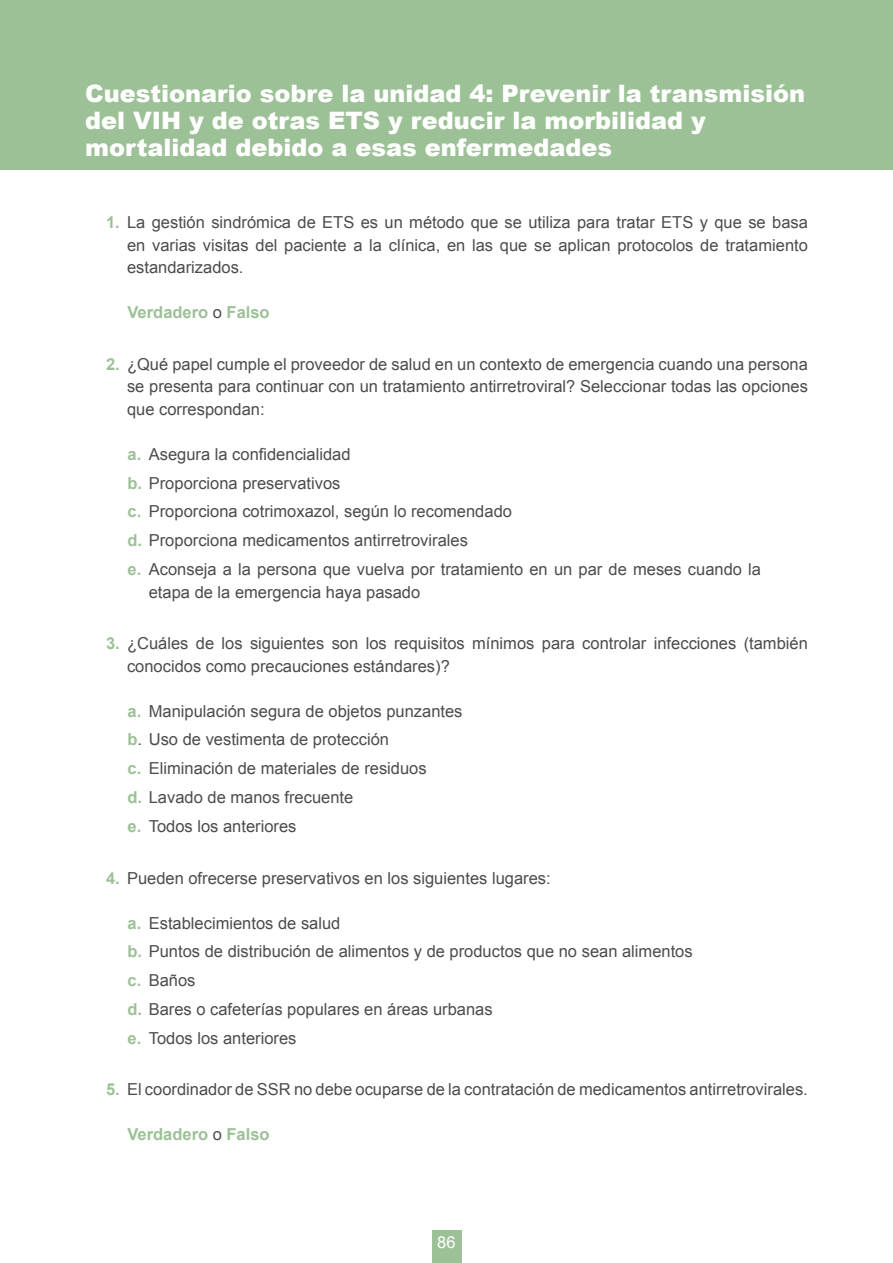
<style>
.page{position:relative;width:893px;height:1263px;background:#fff}
.page>*{position:absolute;margin:0;border:0;box-sizing:border-box;transform-origin:0 0}
.t1{font:900 24px/27px "Arial";color:#fff}
.t2{font:16.5px/29px "Arial";color:#4c4c4c}
.t3{font:700 16.5px "Arial";color:#9dc197}
.t4{font:16.5px "Arial";color:#fff}
.s1{font-weight:700;color:#9dc197}
.s2{font-weight:400;color:#4c4c4c}
</style>
<div class="page">
<div style="left:432px;top:1231px;width:29px;height:32px;background:#9dc197"></div>
<div style="left:0;top:0;width:893px;height:170px;background:#9dc197"></div>
<h1 class="t1" style="left:85px;top:79px;width:721px">Cuestionario sobre la unidad 4: Prevenir la transmisión del VIH y de otras ETS y reducir la morbilidad y mortalidad debido a esas enfermedades</h1>
<p class="t2" style="left:127px;top:211px;width:682px;line-height:22.5px;text-align:justify;text-indent:-21px"><span class="s1">1.</span> La gestión sindrómica de ETS es un método que se utiliza para tratar ETS y que se basa en varias visitas del paciente a la clínica, en las que se aplican protocolos de tratamiento estandarizados.</p>
<p class="t3" style="left:128px;top:301px;width:144px">Verdadero <span class="s2">o</span> Falso</p>
<p class="t2" style="left:127px;top:353px;width:682px;line-height:22.5px;text-align:justify;text-indent:-21px"><span class="s1">2.</span> ¿Qué papel cumple el proveedor de salud en un contexto de emergencia cuando una persona se presenta para continuar con un tratamiento antirretroviral? Seleccionar todas las opciones que correspondan:</p>
<p class="t2" style="left:128px;top:440px;width:635px"><span class="s1">a.</span> Asegura la confidencialidad<br><span class="s1">b.</span> Proporciona preservativos<br><span class="s1">c.</span> Proporciona cotrimoxazol, según lo recomendado<br><span class="s1">d.</span> Proporciona medicamentos antirretrovirales<br><span class="s1">e.</span> Aconseja a la persona que vuelva por tratamiento en un par de meses cuando la</p>
<p class="t2" style="left:149px;top:578px;width:273px">etapa de la emergencia haya pasado</p>
<p class="t2" style="left:127px;top:632px;width:682px;line-height:22.5px;text-indent:-21px"><span class="s1">3.</span> ¿Cuáles de los siguientes son los requisitos mínimos para controlar infecciones (también conocidos como precauciones estándares)?</p>
<p class="t2" style="left:128px;top:696px;width:336px"><span class="s1">a.</span> Manipulación segura de objetos punzantes <span class="s1">b</span>. Uso de vestimenta de protección<br><span class="s1">c.</span> Eliminación de materiales de residuos<br><span class="s1">d.</span> Lavado de manos frecuente<br><span class="s1">e.</span> Todos los anteriores</p>
<p class="t2" style="left:106px;top:863px;width:446px"><span class="s1">4.</span> Pueden ofrecerse preservativos en los siguientes lugares:</p>
<p class="t2" style="left:128px;top:908px;width:567px"><span class="s1">a.</span> Establecimientos de salud<br><span class="s1">b.</span> Puntos de distribución de alimentos y de productos que no sean alimentos <span class="s1">c.</span> Baños<br><span class="s1">d.</span> Bares o cafeterías populares en áreas urbanas<br><span class="s1">e.</span> Todos los anteriores</p>
<p class="t2" style="left:106px;top:1075px;width:703px"><span class="s1">5.</span> El coordinador de SSR no debe ocuparse de la contratación de medicamentos antirretrovirales.</p>
<p class="t3" style="left:128px;top:1123px;width:144px">Verdadero <span class="s2">o</span> Falso</p>
<p class="t4" style="left:437px;top:1231px;width:20px">86</p>
</div>
